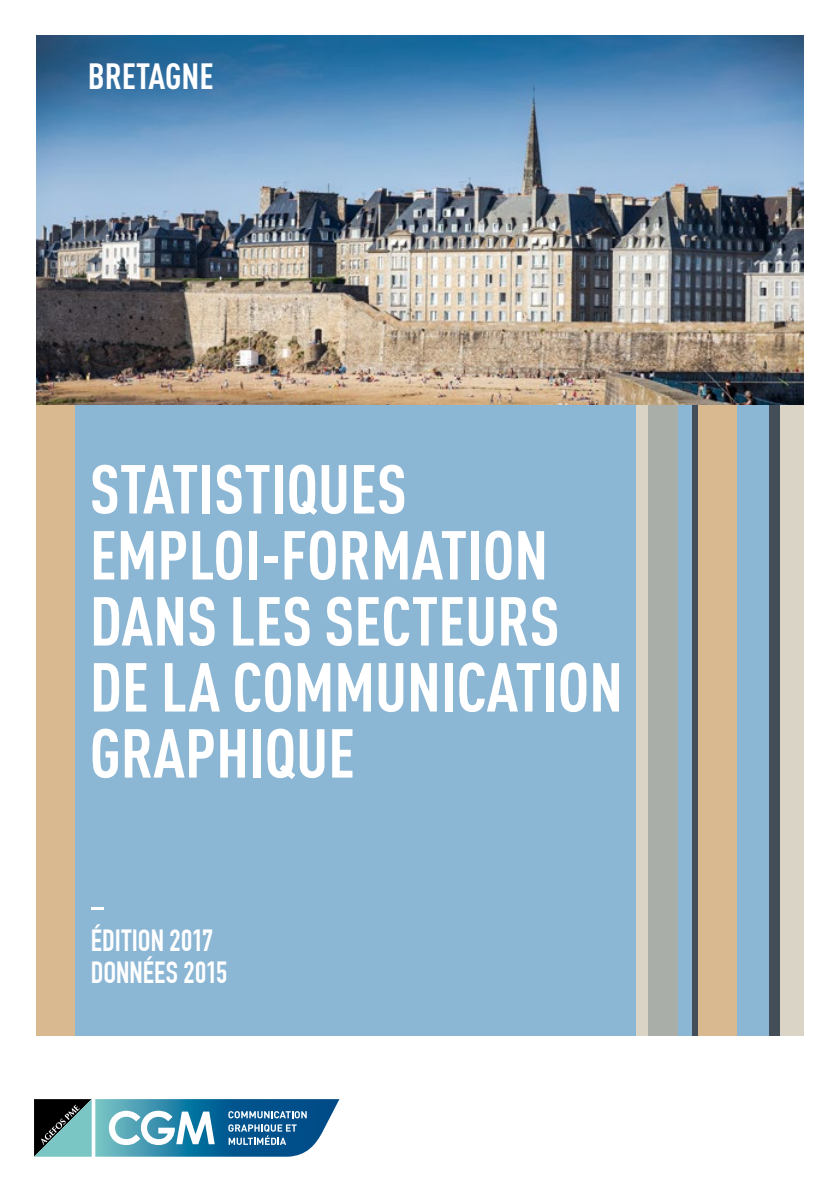
<style>
.page{position:relative;width:840px;height:1191px;background:#fff}
.page>*{position:absolute;margin:0;border:0;box-sizing:border-box;transform-origin:0 0}
.t1{font:700 68px "DIN Cond";color:#fff}
.t2{font:700 36px "DIN Cond";color:#fff}
.t3{font:700 30px/32px "DIN Condensed";color:#fff}
</style>
<div class="page">
<img style="left:37px;top:35px;width:766px;height:370px">
<div style="left:774px;top:405px;width:29px;height:630px;background:#dad4c6"></div>
<div style="left:634px;top:405px;width:30px;height:630px;background:#dad4c6"></div>
<div style="left:711px;top:405px;width:58px;height:630px;background:#8bb6d4"></div>
<svg style="left:691px;top:405px;width:6px;height:630px;fill:#444e58"></svg>
<div style="left:648px;top:405px;width:43px;height:630px;background:#8bb6d4"></div>
<div style="left:697px;top:405px;width:39px;height:630px;background:#d9b98f"></div>
<div style="left:648px;top:405px;width:29px;height:630px;background:#a9aea8"></div>
<div style="left:769px;top:405px;width:10px;height:630px;background:#444e58"></div>
<div style="left:66px;top:405px;width:568px;height:630px;background:#8bb6d4"></div>
<div style="left:36px;top:405px;width:39px;height:630px;background:#d9b98f"></div>
<svg style="left:34px;top:1099px;width:305px;height:57px"></svg>
<svg style="left:91px;top:907px;width:12px;height:2px"></svg>
<p class="t2" style="left:88px;top:55px;width:128px">BRETAGNE</p>
<p class="t1" style="left:90px;top:448px;width:318px">STATISTIQUES</p>
<p class="t1" style="left:90px;top:514px;width:459px">EMPLOI-FORMATION</p>
<p class="t1" style="left:90px;top:580px;width:471px">DANS LES SECTEURS</p>
<p class="t1" style="left:90px;top:646px;width:534px">DE LA COMMUNICATION</p>
<p class="t1" style="left:90px;top:712px;width:266px">GRAPHIQUE</p>
<p class="t3" style="left:91px;top:924px;width:138px">ÉDITION 2017<br>DONNÉES 2015</p>
</div>
